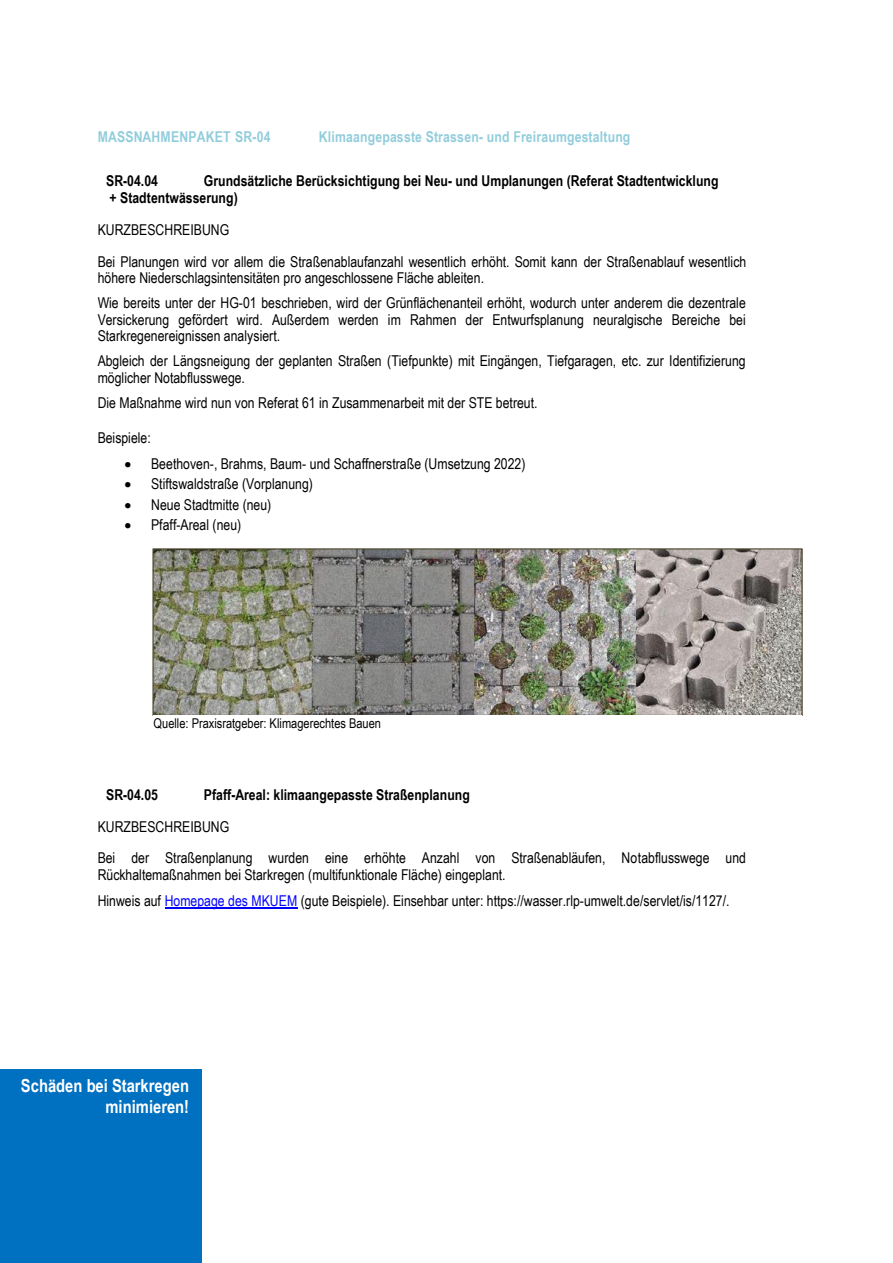
<style>
.page{position:relative;width:893px;height:1263px;background:#fff}
.page>*{position:absolute;margin:0;border:0;box-sizing:border-box;transform-origin:0 0}
.t1{font:700 18px "Arial Narrow";color:#fff}
.t2{font:15px/16.4px "Arial Narrow";color:#000}
.t3{font:700 15px/17.1px "Arial Narrow";color:#000}
.t4{font:700 15px "Arial Narrow";letter-spacing:.015em;color:#92cddc}
.t5{font:13.5px "Arial Narrow";color:#000}
.s1{color:#00f}
</style>
<div class="page">
<div style="left:0;top:1069px;width:202px;height:194px;background:#0070c0"></div>
<hr style="left:165px;top:907px;width:132px;height:1px;background:#00f">
<img style="left:154px;top:550px;width:647px;height:164px">
<div style="left:152px;top:548px;width:651px;height:168px;border:1px solid #4a452a"></div>
<div style="left:154px;top:715px;width:648px;height:17px;background:#fff"></div>
<h2 class="t4" style="left:98px;top:127px;width:174px">MASSNAHMENPAKET SR-04</h2>
<h2 class="t4" style="left:319px;top:127px;width:313px">Klimaangepasste Strassen- und Freiraumgestaltung</h2>
<h3 class="t3" style="left:106px;top:172px;width:53px">SR-04.04</h3>
<h3 class="t3" style="left:110px;top:172px;width:610px;text-indent:94px">Grundsätzliche Berücksichtigung bei Neu- und Umplanungen (Referat Stadtentwicklung + Stadtentwässerung)</h3>
<p class="t2" style="left:98px;top:221px;width:133px">KURZBESCHREIBUNG</p>
<p class="t2" style="left:98px;top:253px;width:650px">Bei Planungen wird vor allem die Straßenablaufanzahl wesentlich erhöht. Somit kann der Straßenablauf wesentlich höhere Niederschlagsintensitäten pro angeschlossene Fläche ableiten.</p>
<p class="t2" style="left:98px;top:295px;width:650px;text-align:justify">Wie bereits unter der HG-01 beschrieben, wird der Grünflächenanteil erhöht, wodurch unter anderem die dezentrale Versickerung gefördert wird. Außerdem werden im Rahmen der Entwurfsplanung neuralgische Bereiche bei Starkregenereignissen analysiert.</p>
<p class="t2" style="left:98px;top:353px;width:649px">Abgleich der Längsneigung der geplanten Straßen (Tiefpunkte) mit Eingängen, Tiefgaragen, etc. zur Identifizierung möglicher Notabflusswege.</p>
<p class="t2" style="left:98px;top:394px;width:441px">Die Maßnahme wird nun von Referat 61 in Zusammenarbeit mit der STE betreut.</p>
<p class="t2" style="left:98px;top:429px;width:55px">Beispiele:</p>
<p class="t2" style="left:125px;top:455px;width:403px">• Beethoven-, Brahms, Baum- und Schaffnerstraße (Umsetzung 2022)</p>
<p class="t2" style="left:125px;top:476px;width:190px">• Stiftswaldstraße (Vorplanung)</p>
<p class="t2" style="left:125px;top:496px;width:148px">• Neue Stadtmitte (neu)</p>
<p class="t2" style="left:125px;top:516px;width:118px">• Pfaff-Areal (neu)</p>
<p class="t5" style="left:154px;top:715px;width:229px">Quelle: Praxisratgeber: Klimagerechtes Bauen</p>
<h3 class="t3" style="left:106px;top:785px;width:53px">SR-04.05</h3>
<h3 class="t3" style="left:204px;top:785px;width:267px">Pfaff-Areal: klimaangepasste Straßenplanung</h3>
<p class="t2" style="left:98px;top:818px;width:133px">KURZBESCHREIBUNG</p>
<p class="t2" style="left:98px;top:850px;width:650px">Bei der Straßenplanung wurden eine erhöhte Anzahl von Straßenabläufen, Notabflusswege und<br>Rückhaltemaßnahmen bei Starkregen (multifunktionale Fläche) eingeplant.</p>
<p class="t2" style="left:98px;top:892px;width:633px">Hinweis auf <span class="s1">Homepage des MKUEM</span> (gute Beispiele). Einsehbar unter: https://wasser.rlp-umwelt.de/servlet/is/1127/.</p>
<p class="t1" style="left:21px;top:1075px;width:170px">Schäden bei Starkregen</p>
<p class="t1" style="left:106px;top:1096px;width:85px">minimieren!</p>
</div>
